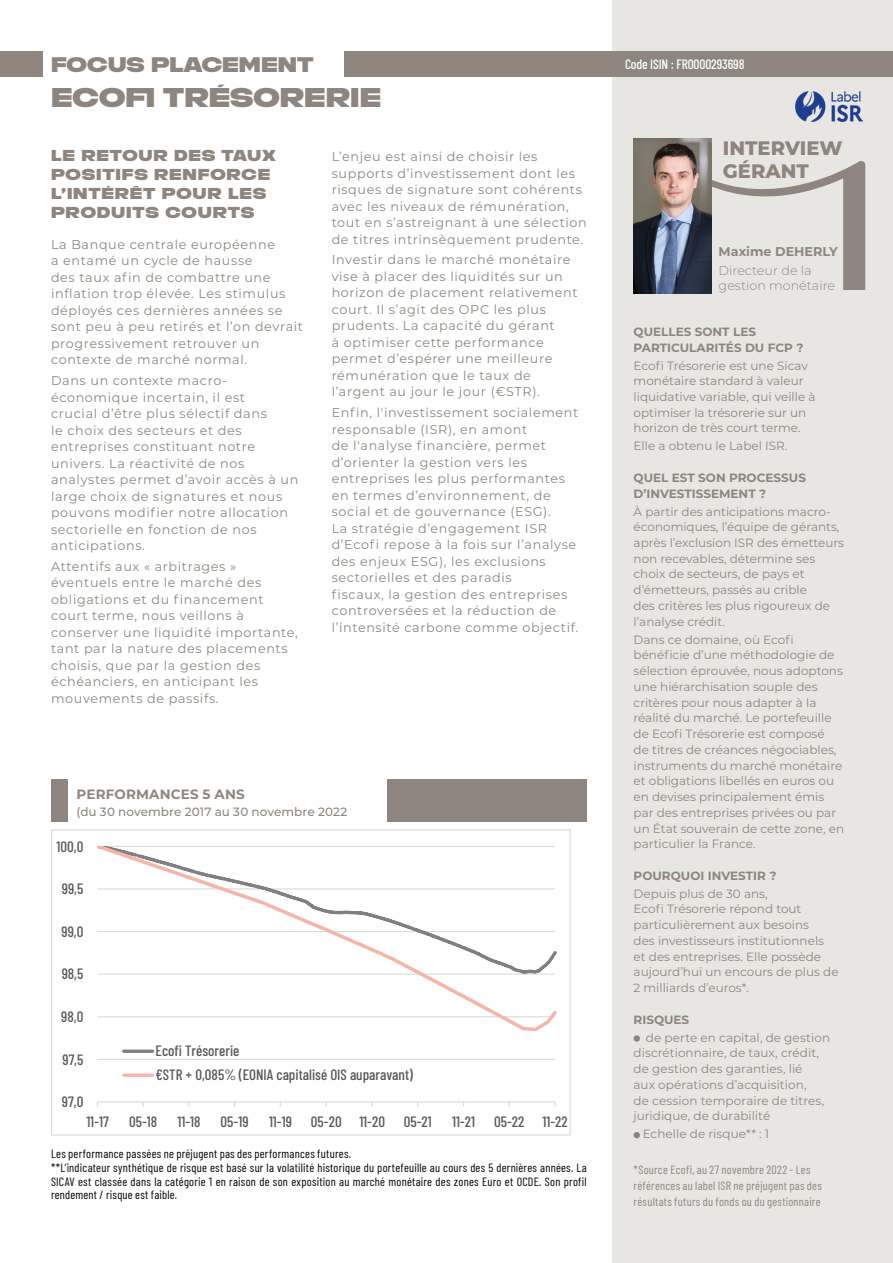
<style>
.page{position:relative;width:893px;height:1263px;background:#fff}
.page>*{position:absolute;margin:0;border:0;box-sizing:border-box;transform-origin:0 0}
.t1{font:27px "Rifton Norm";color:#8e867e}
.t2{font:21px "Rifton Norm";color:#8e867e}
.t3{font:800 19.5px/23.4px "Montserrat";color:#8e867e}
.t4{font:15.75px/18.8px "Rifton Norm";letter-spacing:.05em;color:#8e867e}
.t5{font:500 15px/23.9px "Barlow Condensed";color:#585858}
.t6{font:500 13.5px "Barlow Condensed";letter-spacing:-.01em;color:#fff}
.t7{font:700 13.5px "Montserrat";letter-spacing:.015em;color:#8e867e}
.t8{font:12.75px/16.5px "Montserrat";letter-spacing:.05em;color:#8e867e}
.t9{font:300 12.75px/15px "Montserrat";color:#8e867e}
.t10{font:700 12.75px "Montserrat";color:#8e867e}
.t11{font:12px/15.8px "Montserrat";color:#8e867e}
.t12{font:12px/13.6px "Barlow Condensed";letter-spacing:.02em;color:#000}
.t13{font:12px/15.8px "Barlow Condensed";letter-spacing:.02em;color:#8e867e}
.t14{font:700 12px/15.8px "Montserrat";color:#8e867e}
.t15{font:500 12px "Montserrat";letter-spacing:.01em;color:#8e867e}
</style>
<div class="page">
<div style="left:612px;top:0;width:281px;height:1263px;background:#e8e6e3"></div>
<div style="left:345px;top:51px;width:548px;height:26px;background:#8e867e"></div>
<div style="left:0;top:51px;width:43px;height:26px;background:#8e867e"></div>
<div style="left:51px;top:779px;width:536px;height:42px;background:#8e867e"></div>
<div style="left:68px;top:779px;width:319px;height:44px;background:#fff"></div>
<div style="left:634px;top:1035px;width:6px;height:7px;background:#8e867e;border-radius:50%"></div>
<svg style="left:634px;top:1132px;width:6px;height:6px"></svg>
<svg style="left:712px;top:161px;width:153px;height:129px"></svg>
<img style="left:634px;top:138px;width:78px;height:155px">
<img style="left:795px;top:92px;width:68px;height:30px">
<hr style="left:97px;top:1059px;width:458px;height:1px;background:#dadada">
<hr style="left:97px;top:1101px;width:458px;height:1px;background:#dadada">
<svg style="left:97px;top:846px;width:459px;height:186px"></svg>
<svg style="left:124px;top:1049px;width:29px;height:4px"></svg>
<svg style="left:124px;top:1073px;width:29px;height:4px"></svg>
<div style="left:51px;top:829px;width:520px;height:306px;border:1px solid #dadada"></div>
<h2 class="t2" style="left:51px;top:53px;width:264px">FOCUS PLACEMENT</h2>
<h1 class="t1" style="left:51px;top:82px;width:332px">ECOFI TRÉSORERIE</h1>
<p class="t4" style="left:51px;top:147px;width:226px">LE RETOUR DES TAUX<br>POSITIFS RENFORCE<br>L’INTÉRÊT POUR LES<br>PRODUITS COURTS</p>
<p class="t8" style="left:51px;top:236px;width:254px">La Banque centrale européenne<br>a entamé un cycle de hausse<br>des taux afin de combattre une inflation trop élevée. Les stimulus déployés ces dernières années se sont peu à peu retirés et l’on devrait progressivement retrouver un contexte de marché normal.</p>
<p class="t8" style="left:51px;top:372px;width:249px">Dans un contexte macro&shy;économique incertain, il est<br>crucial d’être plus sélectif dans<br>le choix des secteurs et des entreprises constituant notre univers. La réactivité de nos analystes permet d’avoir accès à un large choix de signatures et nous pouvons modifier notre allocation sectorielle en fonction de nos anticipations.</p>
<p class="t8" style="left:51px;top:558px;width:248px">Attentifs aux « arbitrages » éventuels entre le marché des obligations et du financement court terme, nous veillons à conserver une liquidité importante, tant par la nature des placements choisis, que par la gestion des échéanciers, en anticipant les mouvements de passifs.</p>
<p class="t8" style="left:332px;top:148px;width:257px">L’enjeu est ainsi de choisir les supports d’investissement dont les risques de signature sont cohérents avec les niveaux de rémunération, tout en s’astreignant à une sélection de titres intrinsèquement prudente.</p>
<p class="t8" style="left:332px;top:251px;width:248px">Investir dans le marché monétaire vise à placer des liquidités sur un horizon de placement relativement court. Il s’agit des OPC les plus prudents. La capacité du gérant<br>à optimiser cette performance permet d’espérer une meilleure rémunération que le taux de l’argent au jour le jour (€STR).</p>
<p class="t8" style="left:332px;top:404px;width:248px">Enfin, l'investissement socialement responsable (ISR), en amont<br>de l'analyse financière, permet d’orienter la gestion vers les entreprises les plus performantes en termes d’environnement, de social et de gouvernance (ESG).<br>La stratégie d’engagement ISR d’Ecofi repose à la fois sur l’analyse des enjeux ESG), les exclusions sectorielles et des paradis<br>fiscaux, la gestion des entreprises controversées et la réduction de l’intensité carbone comme objectif.</p>
<p class="t7" style="left:77px;top:785px;width:170px">PERFORMANCES 5 ANS</p>
<p class="t15" style="left:77px;top:803px;width:272px">(du 30 novembre 2017 au 30 novembre 2022</p>
<p class="t5" style="left:57px;top:833px;width:28px">100,0</p>
<p class="t5" style="left:62px;top:876px;width:23px">99,5</p>
<p class="t5" style="left:61px;top:918px;width:23px">99,0</p>
<p class="t5" style="left:62px;top:961px;width:23px">98,5</p>
<p class="t5" style="left:61px;top:1003px;width:24px">98,0</p>
<p class="t5" style="left:62px;top:1046px;width:23px">97,5</p>
<p class="t5" style="left:62px;top:1089px;width:23px">97,0</p>
<p class="t5" style="left:156px;top:1038px;width:259px">Ecofi Trésorerie<br>€STR + 0,085% (EONIA capitalisé OIS auparavant)</p>
<p class="t5" style="left:86px;top:1108px;width:24px">11-17</p>
<p class="t5" style="left:129px;top:1108px;width:30px">05-18</p>
<p class="t5" style="left:177px;top:1108px;width:25px">11-18</p>
<p class="t5" style="left:221px;top:1108px;width:29px">05-19</p>
<p class="t5" style="left:269px;top:1108px;width:24px">11-19</p>
<p class="t5" style="left:311px;top:1108px;width:76px">05-20 11-20</p>
<p class="t5" style="left:404px;top:1108px;width:30px">05-21</p>
<p class="t5" style="left:452px;top:1108px;width:25px">11-21</p>
<p class="t5" style="left:494px;top:1108px;width:75px">05-22 11-22</p>
<p class="t12" style="left:51px;top:1146px;width:537px">Les performance passées ne préjugent pas des performances futures.<br>**L’indicateur synthétique de risque est basé sur la volatilité historique du portefeuille au cours des 5 dernières années. La SICAV est classée dans la catégorie 1 en raison de son exposition au marché monétaire des zones Euro et OCDE. Son profil rendement / risque est faible.</p>
<p class="t6" style="left:625px;top:55px;width:121px">Code ISIN : FR0000293698</p>
<h3 class="t3" style="left:723px;top:135px;width:121px">INTERVIEW<br>GÉRANT</h3>
<p class="t10" style="left:719px;top:242px;width:121px">Maxime DEHERLY</p>
<p class="t9" style="left:719px;top:263px;width:118px">Directeur de la gestion monétaire</p>
<p class="t14" style="left:634px;top:323px;width:171px">QUELLES SONT LES<br>PARTICULARITÉS DU FCP ?</p>
<p class="t11" style="left:634px;top:357px;width:183px">Ecofi Trésorerie est une Sicav monétaire standard à valeur liquidative variable, qui veille à optimiser la trésorerie sur un horizon de très court terme.</p>
<p class="t11" style="left:634px;top:438px;width:155px">Elle a obtenu le Label ISR.</p>
<p class="t14" style="left:634px;top:469px;width:174px">QUEL EST SON PROCESSUS<br>D’INVESTISSEMENT ?</p>
<p class="t11" style="left:634px;top:503px;width:212px">À partir des anticipations macro&shy;économiques, l’équipe de gérants, après l’exclusion ISR des émetteurs non recevables, détermine ses choix de secteurs, de pays et d’émetteurs, passés au crible<br>des critères les plus rigoureux de l’analyse crédit.</p>
<p class="t11" style="left:634px;top:631px;width:212px">Dans ce domaine, où Ecofi bénéficie d’une méthodologie de sélection éprouvée, nous adoptons une hiérarchisation souple des critères pour nous adapter à la réalité du marché. Le portefeuille de Ecofi Trésorerie est composé<br>de titres de créances négociables, instruments du marché monétaire et obligations libellés en euros ou en devises principalement émis par des entreprises privées ou par un État souverain de cette zone, en particulier la France.</p>
<p class="t14" style="left:634px;top:867px;width:144px">POURQUOI INVESTIR ?</p>
<p class="t11" style="left:634px;top:885px;width:207px">Depuis plus de 30 ans,<br>Ecofi Trésorerie répond tout particulièrement aux besoins<br>des investisseurs institutionnels et des entreprises. Elle possède aujourd’hui un encours de plus de<br>2 milliards d’euros*.</p>
<p class="t14" style="left:634px;top:1011px;width:57px">RISQUES</p>
<p class="t11" style="left:634px;top:1029px;width:198px;text-indent:12px">de perte en capital, de gestion discrétionnaire, de taux, crédit, de gestion des garanties, lié<br>aux opérations d’acquisition,<br>de cession temporaire de titres, juridique, de durabilité</p>
<p class="t11" style="left:643px;top:1126px;width:128px">Echelle de risque** : 1</p>
<p class="t13" style="left:634px;top:1161px;width:190px">*Source Ecofi, au 27 novembre 2022 - Les références au label ISR ne préjugent pas des résultats futurs du fonds ou du gestionnaire</p>
</div>
